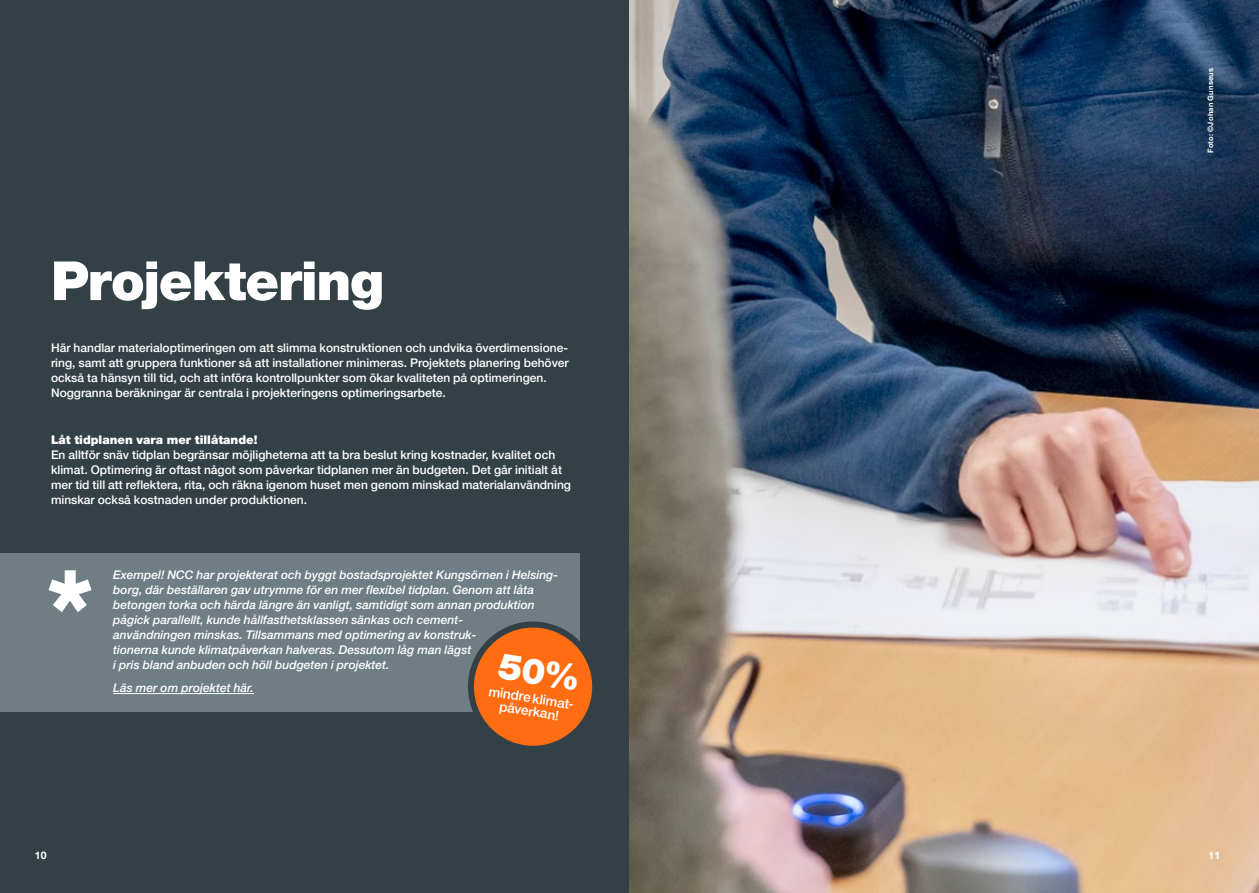
<style>
.page{position:relative;width:1259px;height:893px;background:#334045}
.page>*{position:absolute;margin:0;border:0;box-sizing:border-box;transform-origin:0 0}
.t1{font:900 54px "Helvetica Neue LT Std";letter-spacing:-.025em;color:#fff}
.t2{font:500 13.5px "Helvetica Neue LT Std";color:#fff}
.t3{font:500 12px/15px "Helvetica Neue LT Std";color:#fff}
.t4{font:italic 500 12px/15px "Helvetica Neue LT Std";color:#fff}
.t5{font:900 12px "Helvetica Neue LT Std";color:#fff}
.t6{font:700 10.5px "Helvetica Neue LT Std";color:#fff}
.t7{font:700 7.5px "Helvetica Neue LT Std";letter-spacing:.025em;color:#fff}
</style>
<div class="page">
<img style="left:629px;top:0;width:630px;height:893px">
<div style="left:0;top:553px;width:579px;height:159px;background:#6f7d85"></div>
<svg style="left:49px;top:570px;width:43px;height:42px"></svg>
<div style="left:471px;top:624px;width:124px;height:125px;background:#ff6d12;border-radius:50%"></div>
<div style="left:468px;top:621px;width:130px;height:131px;border:6px solid #334045;border-radius:50%"></div>
<hr style="left:113px;top:693px;width:141px;height:1px;background:#fff">
<h1 class="t1" style="left:51px;top:249px;width:335px">Projektering</h1>
<p class="t3" style="left:51px;top:340px;width:519px">Här handlar materialoptimeringen om att slimma konstruktionen och undvika överdimensione&shy;ring, samt att gruppera funktioner så att installationer minimeras. Projektets planering behöver också ta hänsyn till tid, och att införa kontrollpunkter som ökar kvaliteten på optimeringen.<br>Noggranna beräkningar är centrala i projekteringens optimeringsarbete.</p>
<p class="t5" style="left:51px;top:432px;width:208px">Låt tidplanen vara mer tillåtande!</p>
<p class="t3" style="left:51px;top:447px;width:521px">En alltför snäv tidplan begränsar möjligheterna att ta bra beslut kring kostnader, kvalitet och klimat. Optimering är oftast något som påverkar tidplanen mer än budgeten. Det går initialt åt mer tid till att reflektera, rita, och räkna igenom huset men genom minskad materialanvändning minskar också kostnaden under produktionen.</p>
<p class="t4" style="left:113px;top:567px;width:446px">Exempel! NCC har projekterat och byggt bostadsprojektet Kungsörnen i Helsing&shy;borg, där beställaren gav utrymme för en mer flexibel tidplan. Genom att låta betongen torka och härda längre än vanligt, samtidigt som annan produktion pågick parallellt, kunde hållfasthetsklassen sänkas och cement-<br>användningen minskas. Tillsammans med optimering av konstruk-<br>tionerna kunde klimatpåverkan halveras. Dessutom låg man lägst<br>i pris bland anbuden och höll budgeten i projektet.</p>
<p class="t4" style="left:113px;top:680px;width:142px">Läs mer om projektet här.</p>
<p class="t2" style="left:490px;top:683px;width:88px;rotate:9deg">mindre klimat-</p>
<p class="t2" style="left:501px;top:698px;width:62px;rotate:9deg">påverkan!</p>
<p class="t7" style="left:1206px;top:153px;width:86px;rotate:-90deg">Foto: ©Johan Gunseus</p>
<p class="t6" style="left:35px;top:849px;width:13px">10</p>
<p class="t6" style="left:1208px;top:849px;width:13px">11</p>
</div>
